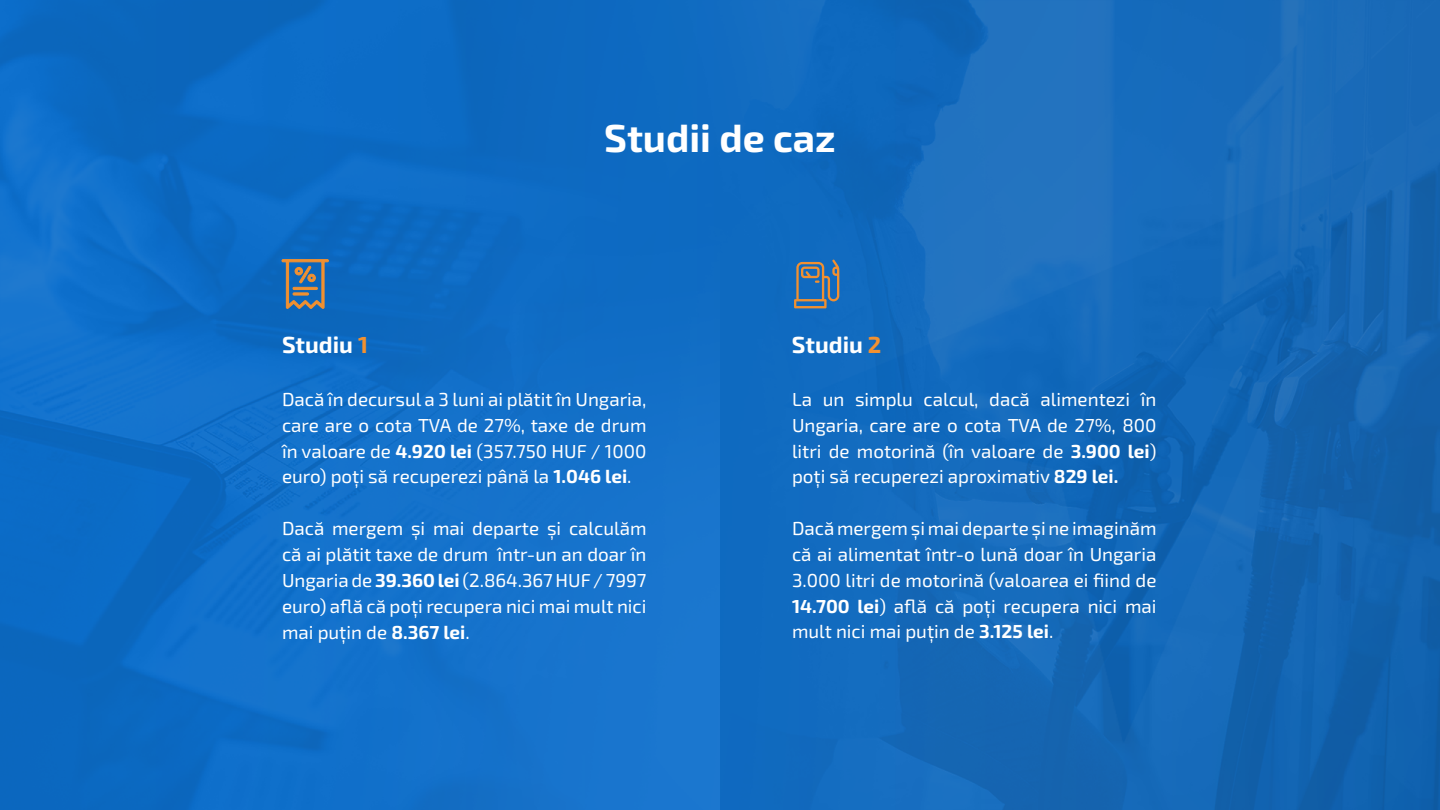
<style>
.page{position:relative;width:1440px;height:810px;background:#fff}
.page>*{position:absolute;margin:0;border:0;box-sizing:border-box;transform-origin:0 0}
.t1{font:700 39px "Exo 2";color:#fff}
.t2{font:700 23.25px "Exo 2";color:#fff}
.t3{font:18.83px/25.9px "Exo 2";color:#fff;text-align:justify}
.s1{color:#f29130}
.s2{font-weight:700}
</style>
<div class="page">
<img style="left:0;top:0;width:1440px;height:810px">
<svg style="left:794px;top:259px;width:45px;height:49px"></svg>
<svg style="left:282px;top:259px;width:47px;height:50px"></svg>
<h1 class="t1" style="left:604px;top:109px;width:233px">Studii de caz</h1>
<p class="t2" style="left:282px;top:328px;width:88px">Studiu <span class="s1">1</span></p>
<p class="t2" style="left:792px;top:328px;width:91px">Studiu <span class="s1">2</span></p>
<p class="t3" style="left:282px;top:386px;width:366px">Dacă în decursul a 3 luni ai plătit în Ungaria, care are o cota TVA de 27%, taxe de drum în valoare de <span class="s2">4.920 lei</span> (357.750 HUF / 1000 euro) poți să recuperezi până la <span class="s2">1.046 lei</span>.</p>
<p class="t3" style="left:282px;top:515px;width:366px">Dacă mergem și mai departe și calculăm că ai plătit taxe de drum într-un an doar în Ungaria de <span class="s2">39.360 lei</span> (2.864.367 HUF / 7997 euro) află că poți recupera nici mai mult nici mai puțin de <span class="s2">8.367 lei</span>.</p>
<p class="t3" style="left:792px;top:386px;width:366px">La un simplu calcul, dacă alimentezi în Ungaria, care are o cota TVA de 27%, 800 litri de motorină (în valoare de <span class="s2">3.900 lei</span>) poți să recuperezi aproximativ <span class="s2">829 lei.</span></p>
<p class="t3" style="left:792px;top:515px;width:366px">Dacă mergem și mai departe și ne imaginăm că ai alimentat într-o lună doar în Ungaria 3.000 litri de motorină (valoarea ei fiind de <span class="s2">14.700 lei</span>) află că poți recupera nici mai mult nici mai puțin de <span class="s2">3.125 lei</span>.</p>
</div>
